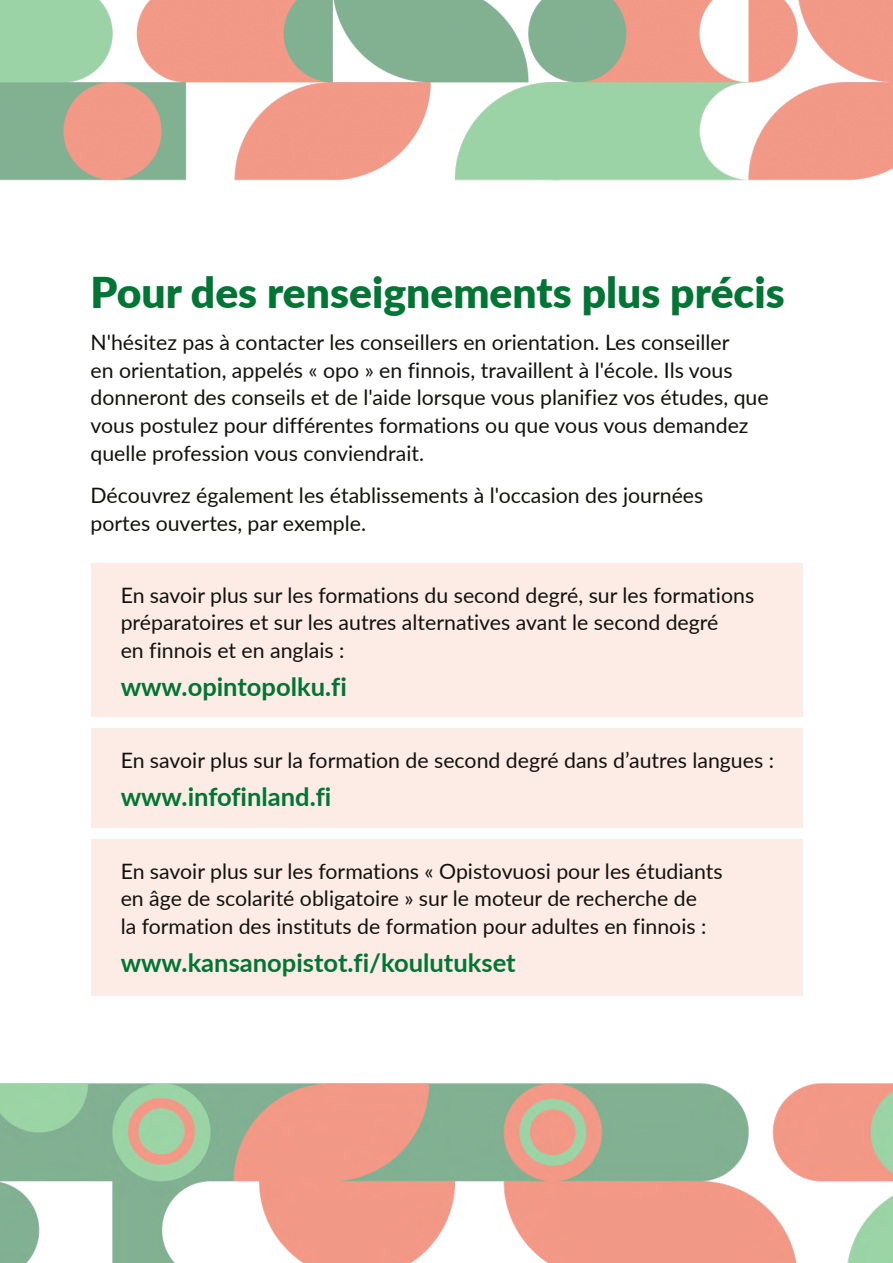
<style>
.page{position:relative;width:893px;height:1263px;background:#fff}
.page>*{position:absolute;margin:0;border:0;box-sizing:border-box;transform-origin:0 0}
.otsikko_H2{font:900 42.45px "Lato";color:#007534}
.Leipis{font:700 25.5px "Lato";color:#007534}
.Leipis-2{font:21.15px/27.6px "Lato";color:#12120d}
</style>
<div class="page">
<div style="left:90px;top:564px;width:712px;height:153px;background:#fdebe5"></div>
<div style="left:90px;top:728px;width:712px;height:100px;background:#fdebe5"></div>
<div style="left:90px;top:839px;width:712px;height:156px;background:#fdebe5"></div>
<img style="left:0;top:1083px;width:893px;height:180px">
<img style="left:0;top:0;width:893px;height:181px">
<h2 class="otsikko_H2" style="left:90px;top:260px;width:696px">Pour des renseignements plus précis</h2>
<p class="Leipis-2" style="left:90px;top:328px;width:680px">N'hésitez pas à contacter les conseillers en orientation. Les conseiller<br>en orientation, appelés « opo » en finnois, travaillent à l'école. Ils vous donneront des conseils et de l'aide lorsque vous planifiez vos études, que vous postulez pour différentes formations ou que vous vous demandez quelle profession vous conviendrait.</p>
<p class="Leipis-2" style="left:90px;top:481px;width:614px">Découvrez également les établissements à l'occasion des journées portes ouvertes, par exemple.</p>
<p class="Leipis-2" style="left:121px;top:580px;width:635px">En savoir plus sur les formations du second degré, sur les formations préparatoires et sur les autres alternatives avant le second degré<br>en finnois et en anglais :</p>
<p class="Leipis" style="left:121px;top:668px;width:228px">www.opintopolku.fi</p>
<p class="Leipis-2" style="left:121px;top:746px;width:655px">En savoir plus sur la formation de second degré dans d’autres langues :</p>
<p class="Leipis" style="left:121px;top:778px;width:212px">www.infofinland.fi</p>
<p class="Leipis-2" style="left:121px;top:856px;width:604px">En savoir plus sur les formations « Opistovuosi pour les étudiants en âge de scolarité obligatoire » sur le moteur de recherche de<br>la formation des instituts de formation pour adultes en finnois :</p>
<p class="Leipis" style="left:121px;top:944px;width:397px">www.kansanopistot.fi/koulutukset</p>
</div>
